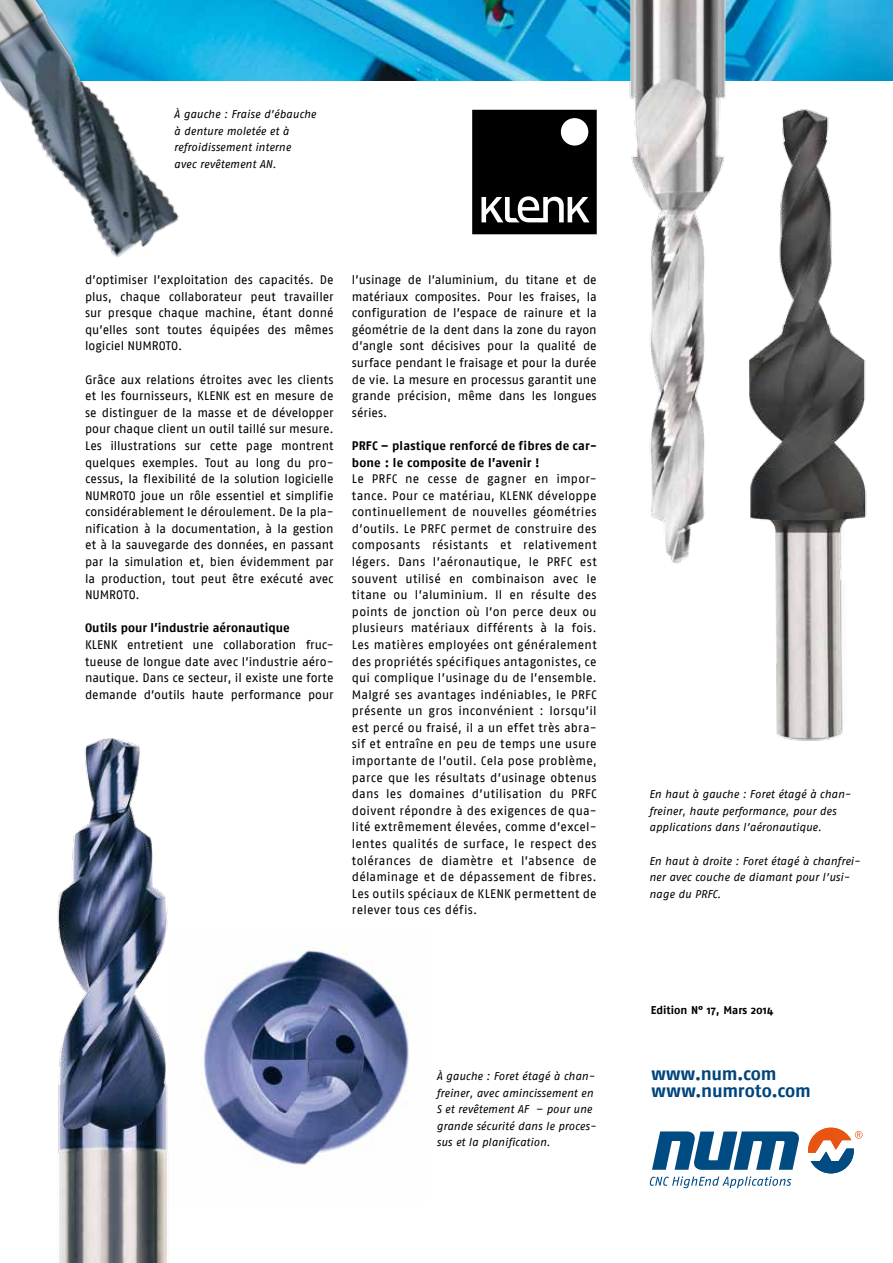
<style>
.page{position:relative;width:893px;height:1263px;background:#fff}
.page>*{position:absolute;margin:0;border:0;box-sizing:border-box;transform-origin:0 0}
.t1{font:700 18px/16.6px "Fago No";color:#00457d}
.t2{font:12.3px/16.6px "Fago No";letter-spacing:.005em;color:#000;text-align:justify}
.t3{font:700 12.3px/16.6px "Fago No";letter-spacing:.01em;color:#000}
.t4{font:italic 11.25px/16.6px "Fago No";color:#000}
.t5{font:700 11.25px "Fago No";color:#000}
</style>
<div class="page">
<img style="left:226px;top:0;width:667px;height:80px">
<svg style="left:652px;top:1131px;width:147px;height:39px"></svg>
<svg style="left:650px;top:1176px;width:141px;height:12px"></svg>
<svg style="left:808px;top:1128px;width:54px;height:45px"></svg>
<svg style="left:472px;top:110px;width:97px;height:124px;background:#191919"></svg>
<img style="left:569px;top:0;width:218px;height:564px">
<img style="left:737px;top:62px;width:152px;height:679px">
<img style="left:308px;top:944px;width:101px;height:219px">
<img style="left:57px;top:738px;width:251px;height:525px">
<img style="left:0;top:0;width:226px;height:257px">
<p class="t4" style="left:174px;top:106px;width:144px">À gauche : Fraise d’ébauche à denture moletée et à refroidissement interne<br>avec revêtement AN.</p>
<p class="t2" style="left:85px;top:271px;width:250px">d’optimiser l’exploitation des capacités. De plus, chaque collaborateur peut travailler sur presque chaque machine, étant donné qu’elles sont toutes équipées des mêmes logiciel NUMROTO.</p>
<p class="t2" style="left:85px;top:371px;width:250px">Grâce aux relations étroites avec les clients et les fournisseurs, KLENK est en mesure de se distinguer de la masse et de développer pour chaque client un outil taillé sur mesure.<br>Les illustrations sur cette page montrent quelques exemples. Tout au long du pro&shy;cessus, la flexibilité de la solution logicielle NUMROTO joue un rôle essentiel et simplifie considérablement le déroulement. De la pla&shy;nification à la documentation, à la gestion et à la sauvegarde des données, en passant par la simulation et, bien évidemment par la production, tout peut être exécuté avec NUMROTO.</p>
<p class="t3" style="left:85px;top:619px;width:206px">Outils pour l’industrie aéronautique</p>
<p class="t2" style="left:85px;top:636px;width:250px">KLENK entretient une collaboration fruc&shy;tueuse de longue date avec l’industrie aéro&shy;nautique. Dans ce secteur, il existe une forte demande d’outils haute performance pour</p>
<p class="t2" style="left:352px;top:271px;width:246px">l’usinage de l’aluminium, du titane et de matériaux composites. Pour les fraises, la configuration de l’espace de rainure et la géométrie de la dent dans la zone du rayon d’angle sont décisives pour la qualité de surface pendant le fraisage et pour la durée de vie. La mesure en processus garantit une grande précision, même dans les longues séries.</p>
<p class="t3" style="left:352px;top:437px;width:246px">PRFC – plastique renforcé de fibres de car&shy;bone : le composite de l’avenir !</p>
<p class="t2" style="left:352px;top:470px;width:246px">Le PRFC ne cesse de gagner en impor&shy;tance. Pour ce matériau, KLENK développe continuellement de nouvelles géométries d’outils. Le PRFC permet de construire des composants résistants et relativement légers. Dans l’aéronautique, le PRFC est souvent utilisé en combinaison avec le titane ou l’aluminium. Il en résulte des points de jonction où l’on perce deux ou plusieurs matériaux différents à la fois.<br>Les matières employées ont généralement des propriétés spécifiques antagonistes, ce qui complique l’usinage du de l’ensemble.<br>Malgré ses avantages indéniables, le PRFC présente un gros inconvénient : lorsqu’il est percé ou fraisé, il a un effet très abra&shy;sif et entraîne en peu de temps une usure importante de l’outil. Cela pose problème, parce que les résultats d’usinage obtenus dans les domaines d’utilisation du PRFC doivent répondre à des exigences de qua&shy;lité extrêmement élevées, comme d’excel&shy;lentes qualités de surface, le respect des tolérances de diamètre et l’absence de délaminage et de dépassement de fibres.<br>Les outils spéciaux de KLENK permettent de relever tous ces défis.</p>
<p class="t4" style="left:436px;top:1068px;width:161px">À gauche : Foret étagé à chan&shy;freiner, avec amincissement en<br>S et revêtement AF – pour une grande sécurité dans le proces&shy;sus et la planification.</p>
<p class="t4" style="left:649px;top:786px;width:203px">En haut à gauche : Foret étagé à chan&shy;freiner, haute performance, pour des applications dans l’aéronautique.</p>
<p class="t4" style="left:649px;top:852px;width:212px">En haut à droite : Foret étagé à chanfrei&shy;ner avec couche de diamant pour l’usi&shy;nage du PRFC.</p>
<p class="t5" style="left:651px;top:1003px;width:124px">Edition N° 17, Mars 2014</p>
<h1 class="t1" style="left:652px;top:1065px;width:161px">www.num.com www.numroto.com</h1>
</div>
